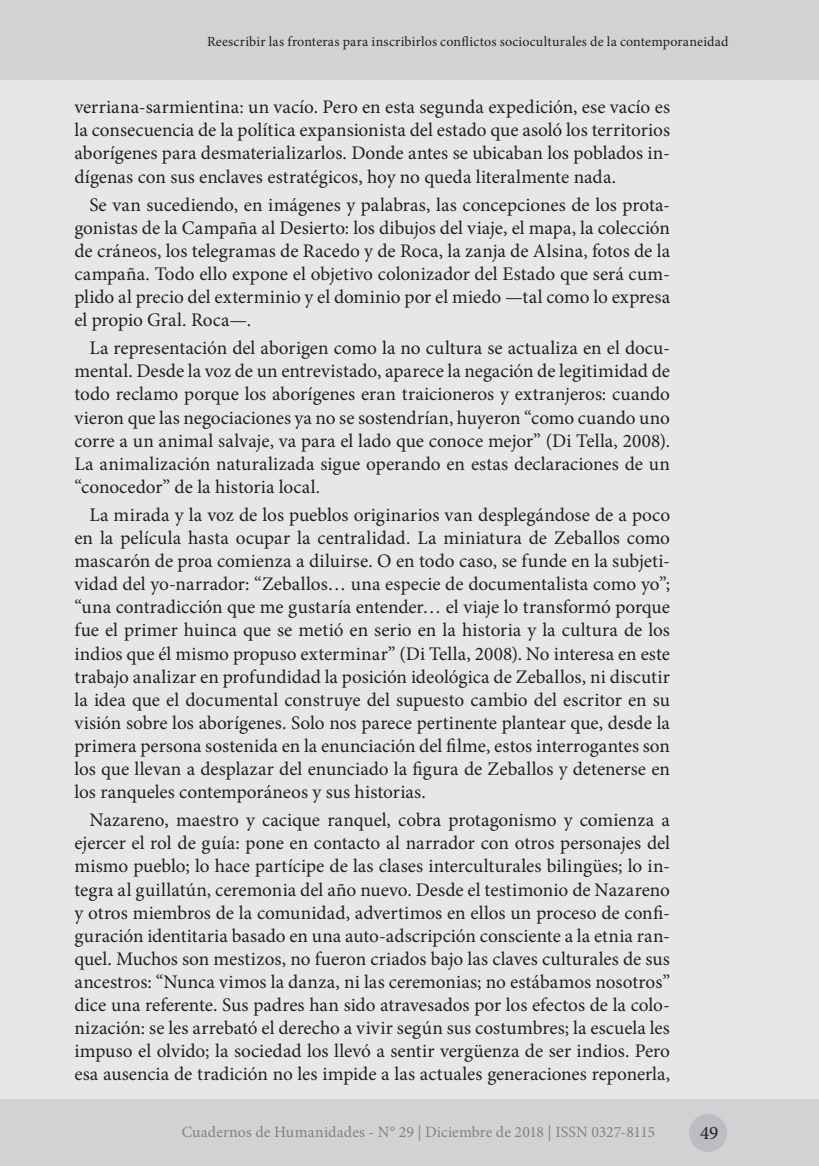
<style>
.page{position:relative;width:819px;height:1166px;background:#fff}
.page>*{position:absolute;margin:0;border:0;box-sizing:border-box;transform-origin:0 0}
.t1{font:19.25px/23.1px "Minion Pro";color:#231f20;text-align:justify}
.t2{font:15.75px "Minion Pro";letter-spacing:.005em;color:#808285}
.t3{font:14px "Minion Pro";letter-spacing:.015em;color:#231f20}
</style>
<div class="page">
<div style="left:0;top:79px;width:819px;height:1027px;background:#e6e7e9"></div>
<div style="left:0;top:1099px;width:819px;height:67px;background:#d1d2d4"></div>
<div style="left:689px;top:1114px;width:38px;height:38px;background:#bcbdc0;border-radius:50%"></div>
<div style="left:0;top:0;width:819px;height:79px;background:#d1d2d4"></div>
<p class="t3" style="left:207px;top:33px;width:523px">Reescribir las fronteras para inscribirlos conflictos socioculturales de la contemporaneidad</p>
<p class="t1" style="left:74px;top:96px;width:597px">verriana-sarmientina: un vacío. Pero en esta segunda expedición, ese vacío es la consecuencia de la política expansionista del estado que asoló los territorios aborígenes para desmaterializarlos. Donde antes se ubicaban los poblados in&shy;dígenas con sus enclaves estratégicos, hoy no queda literalmente nada.</p>
<p class="t1" style="left:74px;top:193px;width:597px;text-indent:15px">Se van sucediendo, en imágenes y palabras, las concepciones de los prota&shy;gonistas de la Campaña al Desierto: los dibujos del viaje, el mapa, la colección de cráneos, los telegramas de Racedo y de Roca, la zanja de Alsina, fotos de la campaña. Todo ello expone el objetivo colonizador del Estado que será cum&shy;plido al precio del exterminio y el dominio por el miedo —tal como lo expresa el propio Gral. Roca—.</p>
<p class="t1" style="left:74px;top:337px;width:597px;text-indent:15px">La representación del aborigen como la no cultura se actualiza en el docu&shy;mental. Desde la voz de un entrevistado, aparece la negación de legitimidad de todo reclamo porque los aborígenes eran traicioneros y extranjeros: cuando vieron que las negociaciones ya no se sostendrían, huyeron “como cuando uno corre a un animal salvaje, va para el lado que conoce mejor” (Di Tella, 2008).<br>La animalización naturalizada sigue operando en estas declaraciones de un “conocedor” de la historia local.</p>
<p class="t1" style="left:74px;top:503px;width:597px;text-indent:15px">La mirada y la voz de los pueblos originarios van desplegándose de a poco en la película hasta ocupar la centralidad. La miniatura de Zeballos como mascarón de proa comienza a diluirse. O en todo caso, se funde en la subjeti&shy;vidad del yo-narrador: “Zeballos… una especie de documentalista como yo”; “una contradicción que me gustaría entender… el viaje lo transformó porque fue el primer huinca que se metió en serio en la historia y la cultura de los indios que él mismo propuso exterminar” (Di Tella, 2008). No interesa en este trabajo analizar en profundidad la posición ideológica de Zeballos, ni discutir la idea que el documental construye del supuesto cambio del escritor en su visión sobre los aborígenes. Solo nos parece pertinente plantear que, desde la primera persona sostenida en la enunciación del filme, estos interrogantes son los que llevan a desplazar del enunciado la figura de Zeballos y detenerse en los ranqueles contemporáneos y sus historias.</p>
<p class="t1" style="left:74px;top:808px;width:597px;text-indent:15px">Nazareno, maestro y cacique ranquel, cobra protagonismo y comienza a ejercer el rol de guía: pone en contacto al narrador con otros personajes del mismo pueblo; lo hace partícipe de las clases interculturales bilingües; lo in&shy;tegra al guillatún, ceremonia del año nuevo. Desde el testimonio de Nazareno y otros miembros de la comunidad, advertimos en ellos un proceso de confi&shy;guración identitaria basado en una auto-adscripción consciente a la etnia ran&shy;quel. Muchos son mestizos, no fueron criados bajo las claves culturales de sus ancestros: “Nunca vimos la danza, ni las ceremonias; no estábamos nosotros” dice una referente. Sus padres han sido atravesados por los efectos de la colo&shy;nización: se les arrebató el derecho a vivir según sus costumbres; la escuela les impuso el olvido; la sociedad los llevó a sentir vergüenza de ser indios. Pero esa ausencia de tradición no les impide a las actuales generaciones reponerla,</p>
<p class="t2" style="left:182px;top:1122px;width:475px">Cuadernos de Humanidades - N° 29 | Diciembre de 2018 | ISSN 0327-8115</p>
<p class="t1" style="left:700px;top:1121px;width:20px">49</p>
</div>
